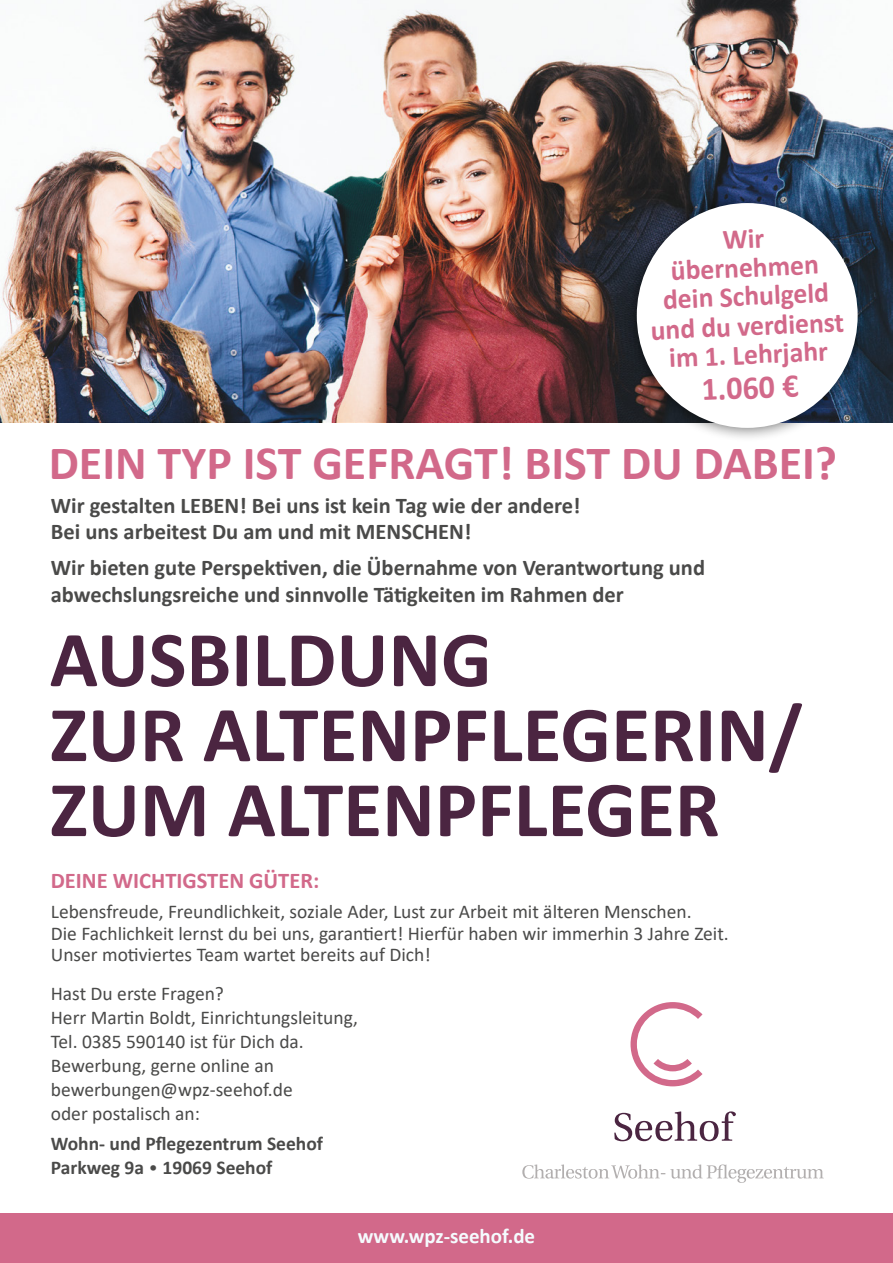
<style>
.page{position:relative;width:893px;height:1263px;background:#fff}
.page>*{position:absolute;margin:0;border:0;box-sizing:border-box;transform-origin:0 0}
.t1{font:700 79.65px/75px "Calibri";color:#4b2541}
.t2{font:700 48px "Calibri";color:#d2698a}
.t3{font:700 33px "Calibri";color:#d2698a}
.t4{font:700 28.5px/29px "Calibri";color:#d2698a;text-align:center}
.t5{font:700 22.5px/25.5px "Calibri";color:#4a4a49}
.t6{font:700 22.5px "Calibri";color:#d2698a}
.t7{font:700 21px "Calibri";color:#f5fbfe}
.t8{font:19.5px/24px "Calibri";color:#4a4a49}
.t9{font:700 19.5px/24px "Calibri";color:#4a4a49}
.s1{font-weight:300}
</style>
<div class="page">
<svg style="left:630px;top:1002px;width:72px;height:84px"></svg>
<svg style="left:522px;top:1164px;width:302px;height:19px"></svg>
<svg style="left:614px;top:1111px;width:122px;height:30px"></svg>
<img style="left:0;top:0;width:893px;height:423px">
<div style="left:0;top:1213px;width:893px;height:50px;background:#d2698a"></div>
<div style="left:623px;top:189px;width:248px;height:253px;background:#000;opacity:.6"></div>
<div style="left:637px;top:203px;width:221px;height:225px;background:#fff;border-radius:50%"></div>
<h3 class="t4" style="left:647px;top:227px;width:195px;rotate:-2deg">Wir übernehmen dein Schulgeld und du verdienst im 1. Lehrjahr</h3>
<h3 class="t3" style="left:701px;top:366px;width:98px;rotate:-2deg">1.060 €</h3>
<h2 class="t2" style="left:49px;top:429px;width:790px">DEIN TYP IST GEFRAGT! BIST DU DABEI?</h2>
<p class="t5" style="left:51px;top:493px;width:531px">Wir gestalten LEBEN! Bei uns ist kein Tag wie der andere!<br>Bei uns arbeitest Du am und mit MENSCHEN!</p>
<p class="t5" style="left:51px;top:554px;width:656px;line-height:27px">Wir bieten gute Perspektiven, die Übernahme von Verantwortung und abwechslungsreiche und sinnvolle Tätigkeiten im Rahmen der</p>
<h1 class="t1" style="left:50px;top:621px;width:755px">AUSBILDUNG<br>ZUR ALTENPFLEGERIN/<br>ZUM ALTENPFLEGER</h1>
<p class="t6" style="left:51px;top:864px;width:270px">DEINE WICHTIGSTEN GÜTER:</p>
<p class="t8" style="left:51px;top:900px;width:679px;line-height:21.8px">Lebensfreude, Freundlichkeit, soziale Ader, Lust zur Arbeit mit älteren Menschen.<br>Die Fachlichkeit lernst du bei uns, garantiert! Hierfür haben wir immerhin 3 Jahre Zeit.<br>Unser motiviertes Team wartet bereits auf Dich!</p>
<p class="t8" style="left:51px;top:981px;width:309px">Hast Du erste Fragen?<br>Herr Martin Boldt, Einrichtungsleitung,<br>Tel. 0385 590140 ist für Dich da.<br>Bewerbung, gerne online an bewerbungen@wpz-seehof.de<br>oder postalisch an:</p>
<p class="t9" style="left:51px;top:1132px;width:274px">Wohn- und Pflegezentrum Seehof<br>Parkweg 9a <span class="s1">•</span> 19069 Seehof</p>
<p class="t7" style="left:358px;top:1221px;width:179px">www.wpz-seehof.de</p>
</div>
